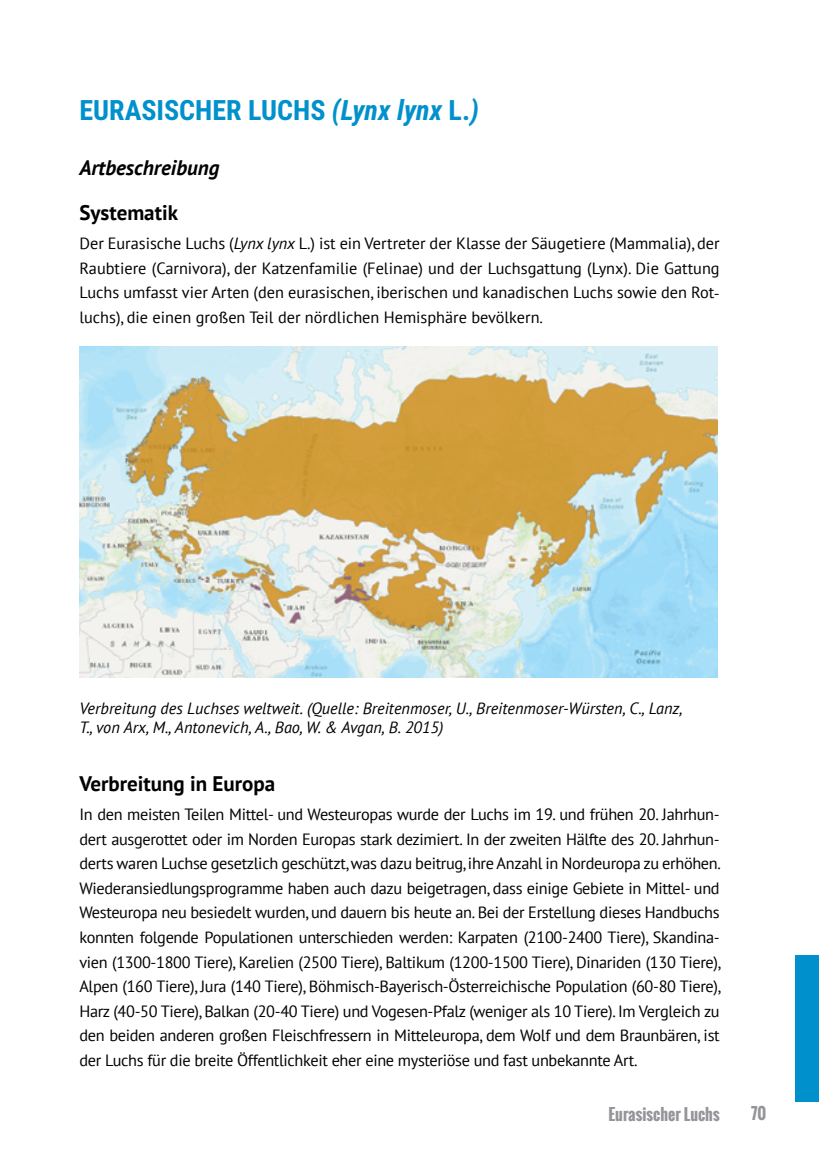
<style>
.page{position:relative;width:819px;height:1166px;background:#fff}
.page>*{position:absolute;margin:0;border:0;box-sizing:border-box;transform-origin:0 0}
.t1{font:700 28px "Roboto Condensed";color:#0091cc}
.t2{font:700 21px "PT Sans";color:#000}
.t3{font:italic 700 21px "PT Sans";color:#000}
.t4{font:16.28px/24.5px "PT Sans";letter-spacing:-.02em;color:#000;text-align:justify}
.t5{font:italic 16.28px/18.7px "PT Sans";color:#000}
.t6{font:700 15.75px "Oswald";color:#949499}
.s1{font-style:italic}
</style>
<div class="page">
<div style="left:795px;top:955px;width:24px;height:146px;background:#0091cc"></div>
<img style="left:79px;top:346px;width:638px;height:332px">
<h1 class="t1" style="left:79px;top:91px;width:401px">EURASISCHER LUCHS <span class="s1">(Lynx lynx</span> L.<span class="s1">)</span></h1>
<p class="t3" style="left:79px;top:154px;width:141px">Artbeschreibung</p>
<p class="t2" style="left:79px;top:199px;width:100px">Systematik</p>
<p class="t4" style="left:79px;top:231px;width:641px">Der Eurasische Luchs (<span class="s1">Lynx lynx</span> L.) ist ein Vertreter der Klasse der Säugetiere (Mammalia), der Raubtiere (Carnivora), der Katzenfamilie (Felinae) und der Luchsgattung (Lynx). Die Gattung Luchs umfasst vier Arten (den eurasischen, iberischen und kanadischen Luchs sowie den Rot&shy;luchs), die einen großen Teil der nördlichen Hemisphäre bevölkern.</p>
<p class="t5" style="left:79px;top:699px;width:604px">Verbreitung des Luchses weltweit. (Quelle: Breitenmoser, U., Breitenmoser-Würsten, C., Lanz,<br>T., von Arx, M., Antonevich, A., Bao, W. &amp; Avgan, B. 2015)</p>
<p class="t2" style="left:79px;top:770px;width:197px">Verbreitung in Europa</p>
<p class="t4" style="left:79px;top:802px;width:643px">In den meisten Teilen Mittel- und Westeuropas wurde der Luchs im 19. und frühen 20. Jahrhun&shy;dert ausgerottet oder im Norden Europas stark dezimiert. In der zweiten Hälfte des 20. Jahrhun&shy;derts waren Luchse gesetzlich geschützt, was dazu beitrug, ihre Anzahl in Nordeuropa zu erhöhen.<br>Wiederansiedlungsprogramme haben auch dazu beigetragen, dass einige Gebiete in Mittel- und Westeuropa neu besiedelt wurden, und dauern bis heute an. Bei der Erstellung dieses Handbuchs konnten folgende Populationen unterschieden werden: Karpaten (2100-2400 Tiere), Skandina&shy;vien (1300-1800 Tiere), Karelien (2500 Tiere), Baltikum (1200-1500 Tiere), Dinariden (130 Tiere), Alpen (160 Tiere), Jura (140 Tiere), Böhmisch-Bayerisch-Österreichische Population (60-80 Tiere), Harz (40-50 Tiere), Balkan (20-40 Tiere) und Vogesen-Pfalz (weniger als 10 Tiere). Im Vergleich zu den beiden anderen großen Fleischfressern in Mitteleuropa, dem Wolf und dem Braunbären, ist der Luchs für die breite Öffentlichkeit eher eine mysteriöse und fast unbekannte Art.</p>
<p class="t6" style="left:608px;top:1102px;width:113px">Eurasischer Luchs</p>
<p class="t6" style="left:751px;top:1101px;width:17px">70</p>
</div>
